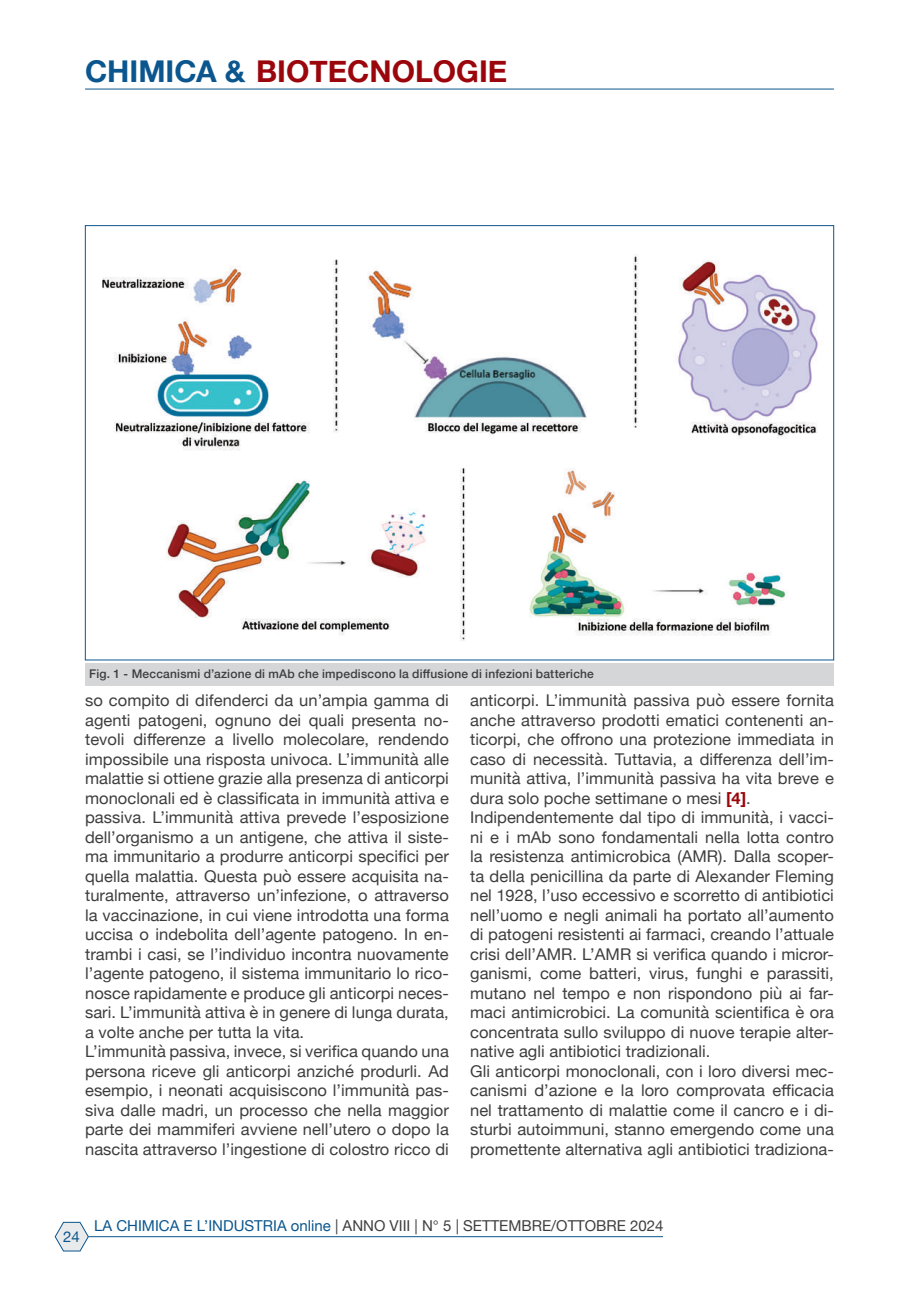
<style>
.page{position:relative;width:919px;height:1289px;background:#fff}
.page>*{position:absolute;margin:0;border:0;box-sizing:border-box;transform-origin:0 0}
.t1{font:700 30px "Helvetica Neue";color:#9a060b}
.t2{font:16.2px/19.5px "Helvetica Neue";color:#3e3e3f}
.t3{font:15px "Helvetica Neue";color:#3e3e3f}
.t4{font:15px "Helvetica Neue";color:#0b568e}
.t5{font:500 12px "Helvetica Neue";letter-spacing:.015em;color:#3e3e3f}
.s1{color:#0b568e}
.s2{font-weight:700;color:#9a060b}
</style>
<div class="page">
<hr style="left:85px;top:89px;width:748px;height:1px;background:#0b568e">
<svg style="left:55px;top:1222px;width:33px;height:29px"></svg>
<hr style="left:88px;top:1236px;width:575px;height:1px;background:#0b568e">
<div style="left:85px;top:663px;width:748px;height:22px;background:#d5d6d8"></div>
<img style="left:102px;top:254px;width:716px;height:387px">
<h1 class="t1" style="left:85px;top:48px;width:424px"><span class="s1">CHIMICA &amp;</span> BIOTECNOLOGIE</h1>
<p class="t5" style="left:89px;top:664px;width:506px">Fig. 1 - Meccanismi d’azione di mAb che impediscono la diffusione di infezioni batteriche</p>
<p class="t2" style="left:85px;top:691px;width:365px">so compito di difenderci da un’ampia gamma di agenti patogeni, ognuno dei quali presenta no&shy;tevoli differenze a livello molecolare, rendendo impossibile una risposta univoca. L’immunità alle malattie si ottiene grazie alla presenza di anticorpi monoclonali ed è classificata in immunità attiva e passiva. L’immunità attiva prevede l’esposizione dell’organismo a un antigene, che attiva il siste&shy;ma immunitario a produrre anticorpi specifici per quella malattia. Questa può essere acquisita na&shy;turalmente, attraverso un’infezione, o attraverso la vaccinazione, in cui viene introdotta una forma uccisa o indebolita dell’agente patogeno. In en&shy;trambi i casi, se l’individuo incontra nuovamente l’agente patogeno, il sistema immunitario lo rico&shy;nosce rapidamente e produce gli anticorpi neces&shy;sari. L’immunità attiva è in genere di lunga durata, a volte anche per tutta la vita.<br>L’immunità passiva, invece, si verifica quando una persona riceve gli anticorpi anziché produrli. Ad esempio, i neonati acquisiscono l’immunità pas&shy;siva dalle madri, un processo che nella maggior parte dei mammiferi avviene nell’utero o dopo la nascita attraverso l’ingestione di colostro ricco di</p>
<p class="t2" style="left:470px;top:691px;width:365px">anticorpi. L’immunità passiva può essere fornita anche attraverso prodotti ematici contenenti an&shy;ticorpi, che offrono una protezione immediata in caso di necessità. Tuttavia, a differenza dell’im&shy;munità attiva, l’immunità passiva ha vita breve e dura solo poche settimane o mesi <span class="s2">[4]</span>.<br>Indipendentemente dal tipo di immunità, i vacci&shy;ni e i mAb sono fondamentali nella lotta contro la resistenza antimicrobica (AMR). Dalla scoper&shy;ta della penicillina da parte di Alexander Fleming nel 1928, l’uso eccessivo e scorretto di antibiotici nell’uomo e negli animali ha portato all’aumento di patogeni resistenti ai farmaci, creando l’attuale crisi dell’AMR. L’AMR si verifica quando i micror&shy;ganismi, come batteri, virus, funghi e parassiti, mutano nel tempo e non rispondono più ai far&shy;maci antimicrobici. La comunità scientifica è ora concentrata sullo sviluppo di nuove terapie alter&shy;native agli antibiotici tradizionali.<br>Gli anticorpi monoclonali, con i loro diversi mec&shy;canismi d’azione e la loro comprovata efficacia nel trattamento di malattie come il cancro e i di&shy;sturbi autoimmuni, stanno emergendo come una promettente alternativa agli antibiotici tradiziona-</p>
<p class="t4" style="left:63px;top:1225px;width:18px">24</p>
<p class="t3" style="left:94px;top:1214px;width:571px"><span class="s1">LA CHIMICA E L’INDUSTRIA online</span> | ANNO VIII | N° 5 | SETTEMBRE/OTTOBRE 2024</p>
</div>
